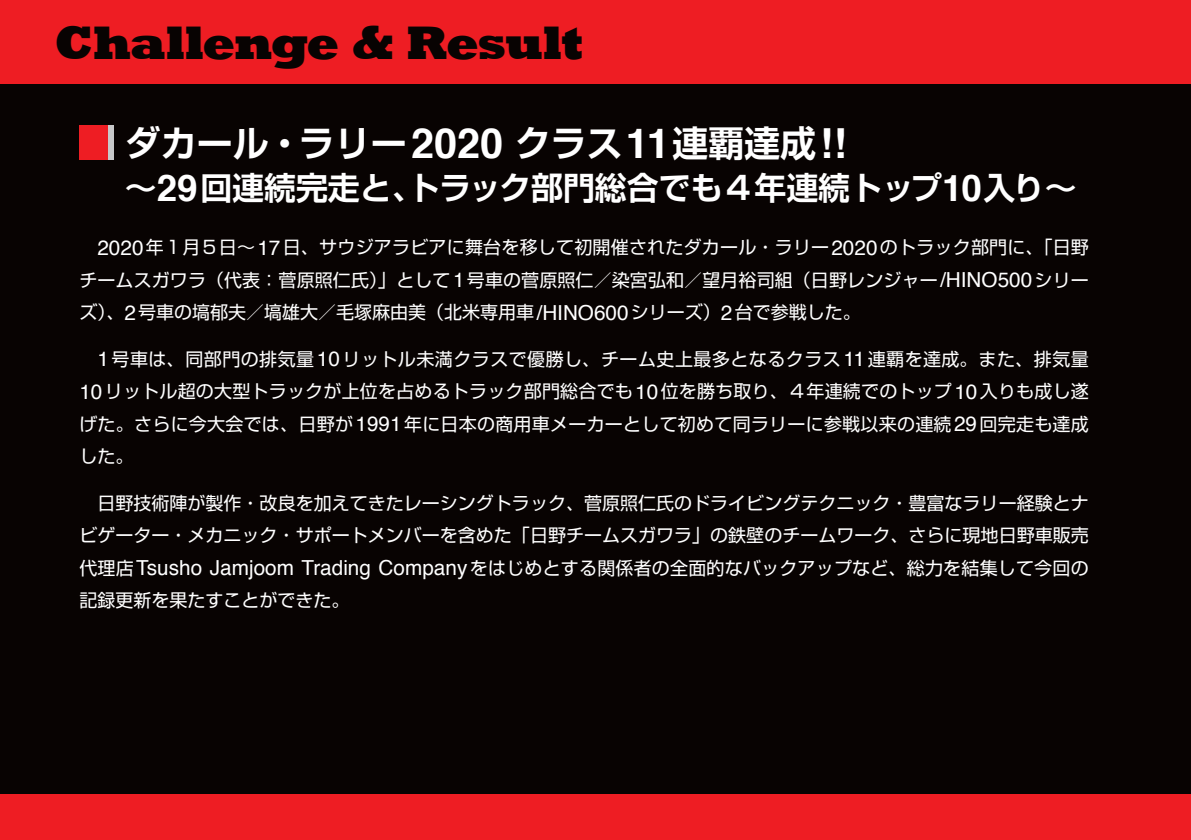
<style>
.page{position:relative;width:1191px;height:840px;background:#fff}
.page>*{position:absolute;margin:0;border:0;box-sizing:border-box;transform-origin:0 0}
.t1{font:800 48.2px "Rockwell";letter-spacing:-.035em;color:#080302}
.見出し1{font:700 36px "Shin Go Pro De";color:#fff}
.見出し1-2{font:700 31.8px "Shin Go Pro De";color:#fff}
.本文1{font:18px/32.4px "Shin Go Pro";letter-spacing:.01em;color:#fff;text-align:justify}
.s1{font-family:"Helvetica";font-size:41.4px}
.s2{font-family:"Helvetica";font-size:36.6px}
.s3{font-family:"Helvetica";font-size:20.6px}
</style>
<div class="page">
<div style="left:0;top:84px;width:1191px;height:710px;background:#080302"></div>
<div style="left:0;top:0;width:1191px;height:84px;background:#ee1d23"></div>
<div style="left:0;top:794px;width:1191px;height:45px;background:#ee1d23"></div>
<div style="left:102px;top:125px;width:11px;height:34px;background:#c7c8ca"></div>
<div style="left:79px;top:125px;width:29px;height:34px;background:#ee1d23"></div>
<p class="t1" style="left:54px;top:15px;width:530px">Challenge &amp; Result</p>
<p class="見出し1" style="left:125px;top:113px;width:723px">ダカール・ラリー<span class="s1">2020</span> クラス<span class="s1">11</span>連覇達成<span class="s1">!!</span></p>
<p class="見出し1-2" style="left:125px;top:162px;width:953px">～<span class="s2">29</span>回連続完走と、トラック部門総合でも４年連続トップ<span class="s2">10</span>入り～</p>
<p class="本文1" style="left:79px;top:229px;width:1011px;text-indent:18px"><span class="s3">2020</span>年１月５日～<span class="s3">17</span>日、サウジアラビアに舞台を移して初開催されたダカール・ラリー<span class="s3">2020</span>のトラック部門に、「日野チームスガワラ（代表：菅原照仁氏）」として<span class="s3">1</span>号車の菅原照仁／染宮弘和／望月裕司組（日野レンジャー<span class="s3">/HINO500</span>シリーズ）、<span class="s3">2</span>号車の塙郁夫／塙雄大／毛塚麻由美（北米専用車<span class="s3">/HINO600</span>シリーズ）<span class="s3">2</span>台で参戦した。</p>
<p class="本文1" style="left:79px;top:340px;width:1011px;text-indent:18px"><span class="s3">1</span>号車は、同部門の排気量<span class="s3">10</span>リットル未満クラスで優勝し、チーム史上最多となるクラス<span class="s3">11</span>連覇を達成。また、排気量<span class="s3">10</span>リットル超の大型トラックが上位を占めるトラック部門総合でも<span class="s3">10</span>位を勝ち取り、４年連続でのトップ<span class="s3">10</span>入りも成し遂げた。さらに今大会では、日野が<span class="s3">1991</span>年に日本の商用車メーカーとして初めて同ラリーに参戦以来の連続<span class="s3">29</span>回完走も達成した。</p>
<p class="本文1" style="left:79px;top:484px;width:1011px;text-indent:18px">日野技術陣が製作・改良を加えてきたレーシングトラック、菅原照仁氏のドライビングテクニック・豊富なラリー経験とナビゲーター・メカニック・サポートメンバーを含めた「日野チームスガワラ」の鉄壁のチームワーク、さらに現地日野車販売代理店<span class="s3">Tsusho Jamjoom Trading Company</span>をはじめとする関係者の全面的なバックアップなど、総力を結集して今回の記録更新を果たすことができた。</p>
</div>
